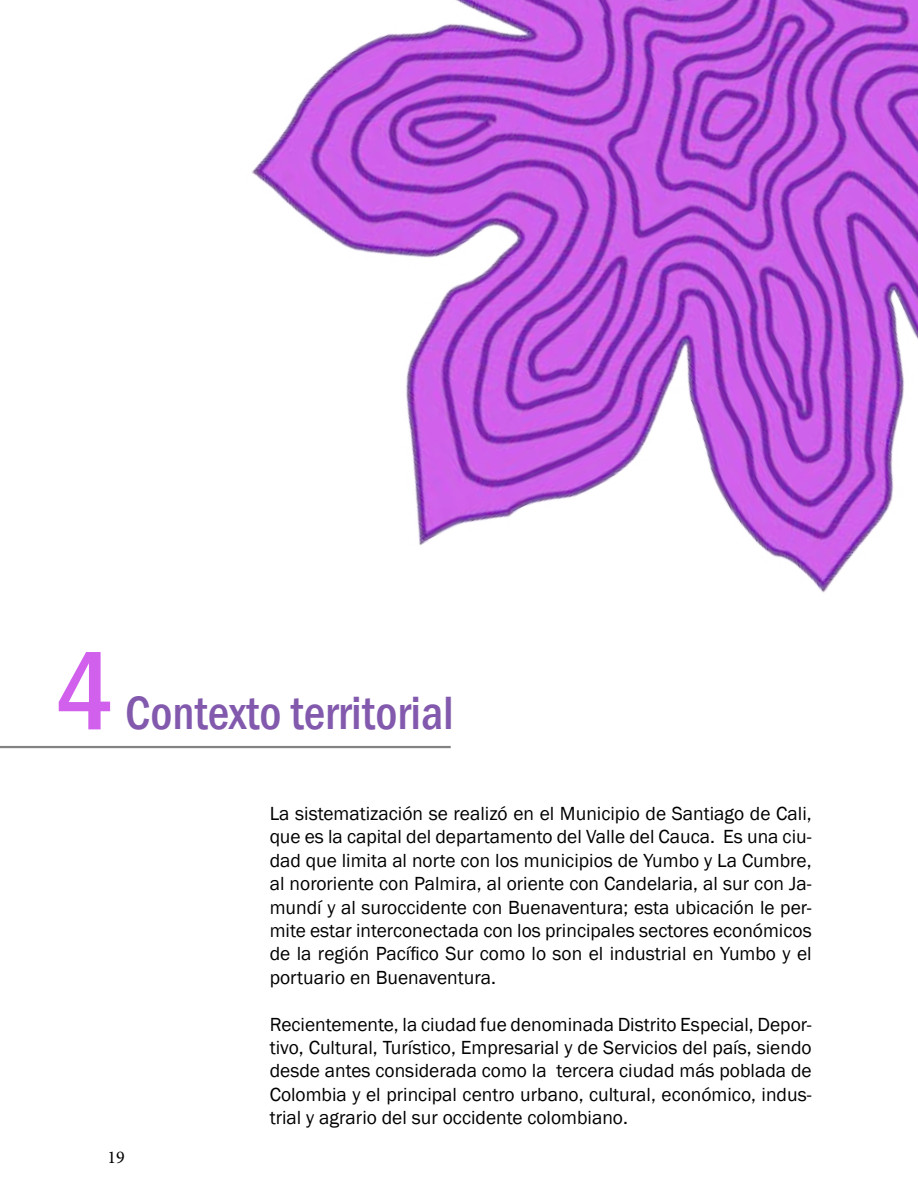
<style>
.page{position:relative;width:918px;height:1188px;background:#fff}
.page>*{position:absolute;margin:0;border:0;box-sizing:border-box;transform-origin:0 0}
.t1{font:500 condensed 114px "Franklin Gothic";color:#d160ed}
.t2{font:500 condensed 48px "Franklin Gothic";color:#8259ad}
.t3{font:19.5px/23.4px "Franklin Gothic";color:#000;text-align:justify}
.t4{font:18px "Minion Pro";color:#000}
</style>
<div class="page">
<img style="left:252px;top:0;width:666px;height:593px">
<hr style="left:0;top:746px;width:451px;height:2px;background:#808284">
<h1 class="t1" style="left:55px;top:617px;width:60px">4</h1>
<h2 class="t2" style="left:125px;top:682px;width:330px">Contexto territorial</h2>
<p class="t3" style="left:270px;top:802px;width:544px">La sistematización se realizó en el Municipio de Santiago de Cali, que es la capital del departamento del Valle del Cauca. Es una ciu&shy;dad que limita al norte con los municipios de Yumbo y La Cumbre, al nororiente con Palmira, al oriente con Candelaria, al sur con Ja&shy;mundí y al suroccidente con Buenaventura; esta ubicación le per&shy;mite estar interconectada con los principales sectores económicos de la región Pacífico Sur como lo son el industrial en Yumbo y el portuario en Buenaventura.</p>
<p class="t3" style="left:270px;top:1013px;width:543px">Recientemente, la ciudad fue denominada Distrito Especial, Depor&shy;tivo, Cultural, Turístico, Empresarial y de Servicios del país, siendo desde antes considerada como la tercera ciudad más poblada de Colombia y el principal centro urbano, cultural, económico, indus&shy;trial y agrario del sur occidente colombiano.</p>
<p class="t4" style="left:107px;top:1145px;width:19px">19</p>
</div>
